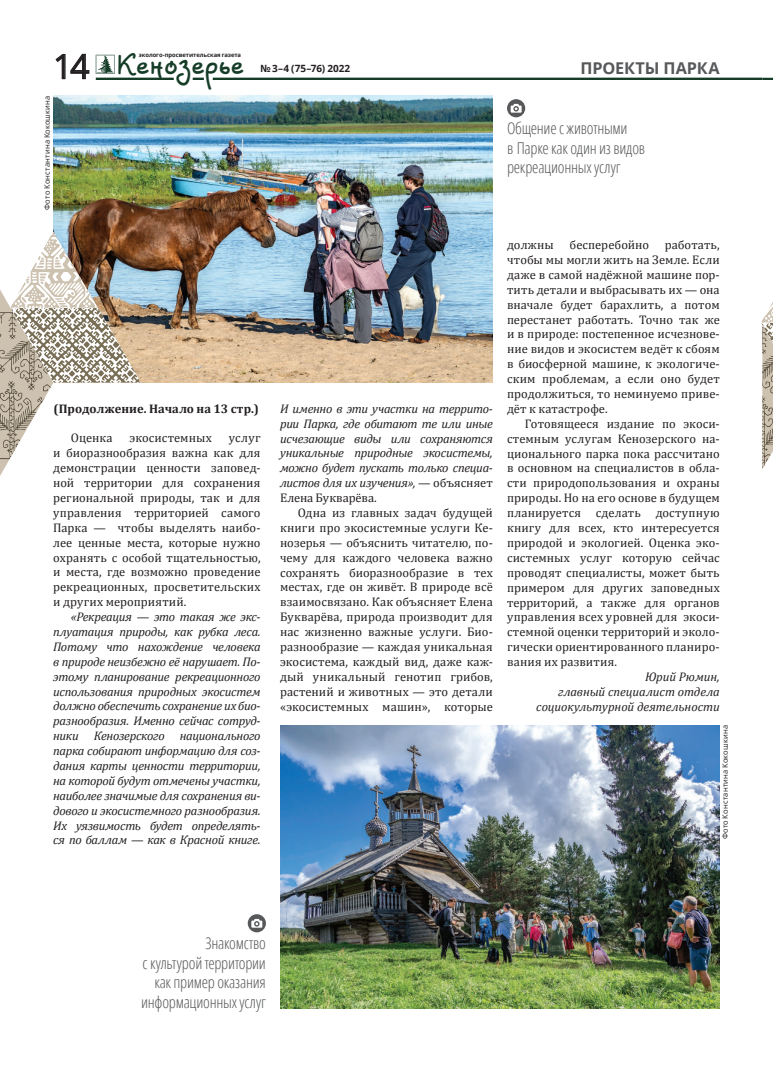
<style>
.page{position:relative;width:773px;height:1074px;background:#fff}
.page>*{position:absolute;margin:0;border:0;box-sizing:border-box;transform-origin:0 0}
.t1{font:700 23.12px "Veles";letter-spacing:-.02em;color:#153c27}
.t2{font:300 condensed 16.25px/19.5px "Open Sans";letter-spacing:-.015em;color:#57585a}
.t3{font:700 16.25px "Open Sans";letter-spacing:-.005em;color:#57585a}
.t4{font:12.5px/14.9px "Cambria";letter-spacing:.005em;color:#231f20;text-align:justify}
.t5{font:italic 12.5px/14.9px "Cambria";letter-spacing:-.01em;color:#231f20;text-align:justify}
.t6{font:700 12.5px "Cambria";letter-spacing:.005em;color:#231f20}
.t7{font:700 10px "Open Sans";letter-spacing:-.01em;color:#231f20}
.t8{font:7.5px "Open Sans";letter-spacing:.02em;color:#231f20}
.t9{font:700 5.88px "Open Sans";letter-spacing:-.01em;color:#231f20}
.s1{font-family:"Open Sans";font-weight:400;font-size:33.75px;color:#231f20}
.s2{font-style:normal}
</style>
<div class="page">
<svg style="left:55px;top:53px;width:35px;height:27px"></svg>
<hr style="left:96px;top:78px;width:78px;height:2px;background:#153c27">
<hr style="left:213px;top:78px;width:549px;height:2px;background:#153c27">
<svg style="left:762px;top:78px;width:10px;height:2px"></svg>
<svg style="left:193px;top:78px;width:11px;height:2px"></svg>
<svg style="left:96px;top:55px;width:19px;height:19px"></svg>
<img style="left:53px;top:96px;width:440px;height:287px">
<svg style="left:507px;top:99px;width:18px;height:18px"></svg>
<svg style="left:0;top:232px;width:141px;height:244px"></svg>
<img style="left:280px;top:725px;width:439px;height:283px">
<svg style="left:248px;top:914px;width:18px;height:18px"></svg>
<svg style="left:761px;top:304px;width:11px;height:165px"></svg>
<h1 class="t1" style="left:53px;top:52px;width:193px"><span class="s1">14</span> Кенозерье</h1>
<p class="t7" style="left:260px;top:61px;width:91px">№ 3–4 (75–76) 2022</p>
<p class="t9" style="left:139px;top:51px;width:104px">эколого-просветительская газета</p>
<p class="t8" style="left:42px;top:210px;width:116px;rotate:-90deg">Фото Константина Кокошкина</p>
<p class="t6" style="left:54px;top:399px;width:207px">(Продолжение. Начало на 13 стр.)</p>
<p class="t4" style="left:71px;top:430px;width:43px">Оценка</p>
<p class="t4" style="left:130px;top:430px;width:84px">экосистемных</p>
<p class="t4" style="left:53px;top:430px;width:209px;text-indent:176px">услуг и биоразнообразия важна как для демонстрации ценности заповед&shy;ной территории для сохранения региональной природы, так и для управления территорией самого Парка — чтобы выделять наибо&shy;лее ценные места, которые нужно охранять с особой тщательностью, и места, где возможно проведение рекреационных, просветительских и других мероприятий.</p>
<p class="t5" style="left:53px;top:609px;width:209px;text-indent:18px">«Рекреация — это такая же экс&shy;плуатация природы, как рубка леса.<br>Потому что нахождение человека в природе неизбежно её нарушает. По&shy;этому планирование рекреационного использования природных экосистем должно обеспечить сохранение их био&shy;разнообразия. Именно сейчас сотруд&shy;ники Кенозерского национального парка собирают информацию для соз&shy;дания карты ценности территории, на которой будут отмечены участки, наиболее значимые для сохранения ви&shy;дового и экосистемного разнообразия.<br>Их уязвимость будет определять&shy;ся по баллам — как в Красной книге.</p>
<p class="t5" style="left:280px;top:400px;width:214px">И именно в эти участки на террито&shy;рии Парка, где обитают те или иные исчезающие виды или сохраняются уникальные природные экосистемы, можно будет пускать только специа&shy;листов для их изучения», <span class="s2">— объясняет Елена Букварёва.</span></p>
<p class="t4" style="left:280px;top:505px;width:214px;text-indent:18px">Одна из главных задач будущей книги про экосистемные услуги Ке&shy;нозерья — объяснить читателю, по&shy;чему для каждого человека важно сохранять биоразнообразие в тех местах, где он живёт. В природе всё взаимосвязано. Как объясняет Елена Букварёва, природа производит для нас жизненно важные услуги. Био&shy;разнообразие — каждая уникальная экосистема, каждый вид, даже каж&shy;дый уникальный генотип грибов, растений и животных — это детали «экосистемных машин», которые</p>
<h2 class="t3" style="left:580px;top:57px;width:34px">Проект</h2>
<h2 class="t3" style="left:644px;top:57px;width:64px">ы Парка</h2>
<h2 class="t2" style="left:507px;top:118px;width:139px">Общение с животными<br>в Парке как один из видов рекреационных услуг</h2>
<p class="t4" style="left:507px;top:237px;width:214px">должны бесперебойно работать, чтобы мы могли жить на Земле. Если даже в самой надёжной машине пор&shy;тить детали и выбрасывать их — она вначале будет барахлить, а потом перестанет работать. Точно так же и в природе: постепенное исчезнове&shy;ние видов и экосистем ведёт к сбоям в биосферной машине, к экологиче&shy;ским проблемам, а если оно будет продолжиться, то неминуемо приве&shy;дёт к катастрофе.</p>
<p class="t4" style="left:507px;top:416px;width:214px;text-indent:18px">Готовящееся издание по экоси&shy;стемным услугам Кенозерского на&shy;ционального парка пока рассчитано в основном на специалистов в обла&shy;сти природопользования и охраны природы. Но на его основе в будущем планируется сделать доступную книгу для всех, кто интересуется природой и экологией. Оценка эко&shy;системных услуг которую сейчас проводят специалисты, может быть примером для других заповедных территорий, а также для органов управления всех уровней для экоси&shy;стемной оценки территорий и эколо&shy;гически ориентированного планиро&shy;вания их развития.</p>
<p class="t5" style="left:536px;top:669px;width:185px;text-align:right">Юрий Рюмин,<br>главный специалист отдела социокультурной деятельности</p>
<p class="t8" style="left:719px;top:839px;width:116px;rotate:-90deg">Фото Константина Кокошкина</p>
<h2 class="t2" style="left:141px;top:933px;width:126px;text-align:right">Знакомство<br>с культурой территории как пример оказания информационных услуг</h2>
</div>
